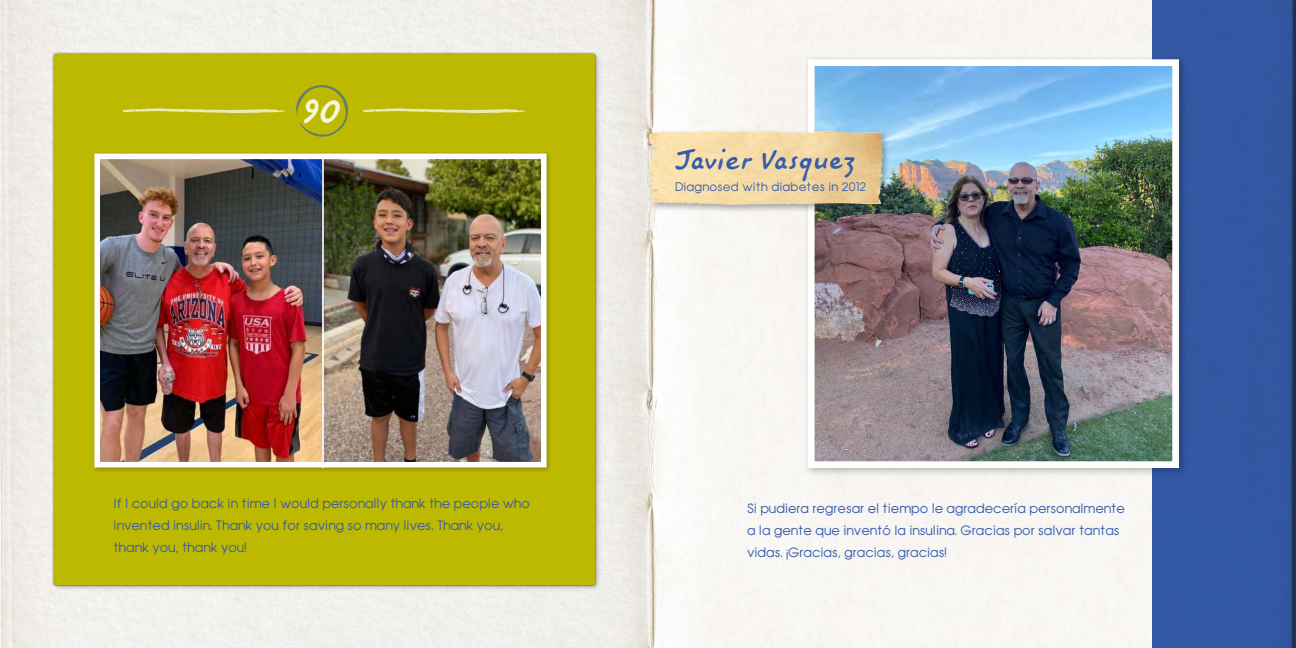
<style>
.page{position:relative;width:1296px;height:648px;background:#fff}
.page>*{position:absolute;margin:0;border:0;box-sizing:border-box;transform-origin:0 0}
.t1{font:33.6px "Sanofi Script";color:#fff}
.t2{font:26px "Sanofi Script";color:#355cad}
.t3{font:12px/22px "Avant Garde";color:#355cad}
.t4{font:11px "Avant Garde";letter-spacing:.02em;color:#355cad}
</style>
<div class="page">
<div style="left:0;top:0;width:1152px;height:648px;background:#f9f6f3"></div>
<img style="left:2px;top:0;width:648px;height:648px">
<div style="left:1152px;top:0;width:144px;height:648px;background:#3357a2"></div>
<div style="left:804px;top:55px;width:384px;height:422px;background:#000;opacity:.24"></div>
<img style="left:816px;top:67px;width:355px;height:393px">
<div style="left:808px;top:59px;width:371px;height:409px;border:7px solid #fff"></div>
<div style="left:50px;top:51px;width:553px;height:541px;background:#000;opacity:.2"></div>
<div style="left:54px;top:54px;width:541px;height:531px;background:#bdb800;border-radius:3px"></div>
<svg style="left:123px;top:108px;width:162px;height:5px"></svg>
<svg style="left:363px;top:108px;width:162px;height:5px"></svg>
<svg style="left:296px;top:85px;width:52px;height:52px"></svg>
<div style="left:92px;top:151px;width:460px;height:322px;background:#000;opacity:.24"></div>
<img style="left:101px;top:161px;width:439px;height:299px">
<div style="left:94px;top:154px;width:453px;height:313px;border:6px solid #fff"></div>
<div style="left:645px;top:128px;width:246px;height:86px;background:#000;opacity:.33"></div>
<img style="left:648px;top:131px;width:178px;height:45px">
<hr style="left:322px;top:158px;width:2px;height:310px;background:#fff">
<h1 class="t1" style="left:303px;top:91px;width:38px">90</h1>
<p class="t3" style="left:114px;top:492px;width:418px">If I could go back in time I would personally thank the people who invented insulin. Thank you for saving so many lives. Thank you, thank you, thank you!</p>
<h2 class="t2" style="left:675px;top:145px;width:181px">Javier Vasquez</h2>
<p class="t4" style="left:675px;top:180px;width:193px">Diagnosed with diabetes in 2012</p>
<p class="t3" style="left:747px;top:498px;width:379px">Si pudiera regresar el tiempo le agradecería personalmente a la gente que inventó la insulina. Gracias por salvar tantas vidas. ¡Gracias, gracias, gracias!</p>
</div>
